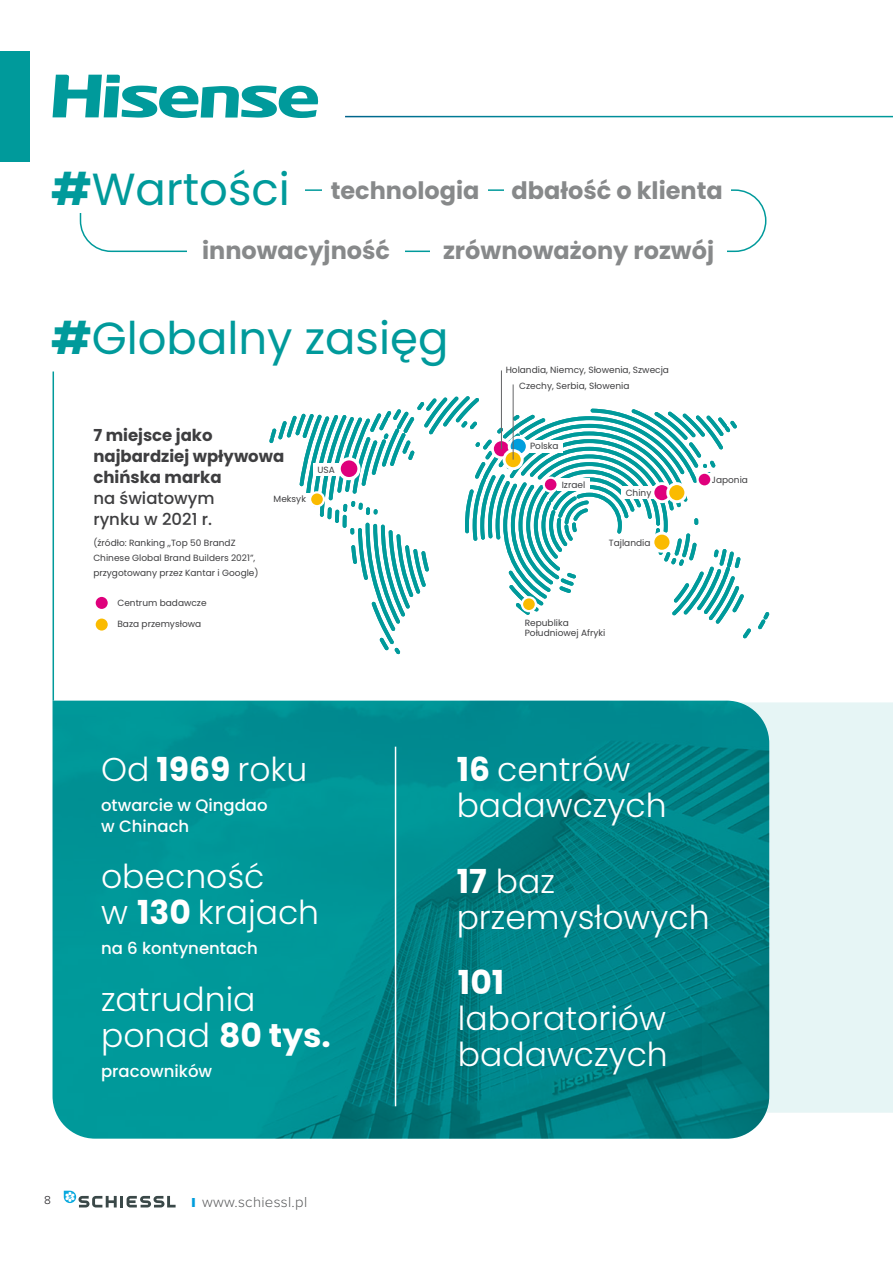
<style>
.page{position:relative;width:893px;height:1263px;background:#fff}
.page>*{position:absolute;margin:0;border:0;box-sizing:border-box;transform-origin:0 0}
.t1{font:45px "Poppins";color:#009a9b}
.t2{font:300 33px/36px "Poppins";color:#fff}
.t3{font:700 33px "Poppins";color:#fff}
.t4{font:700 24px "Poppins";color:#87898a}
.t5{font:500 16.5px/21px "Poppins";color:#fff}
.t6{font:700 16.5px/21px "Poppins";color:#3e3e40}
.t7{font:500 16.5px/21px "Poppins";color:#3e3e40}
.t8{font:300 15px "Proxima Nova";letter-spacing:.02em;color:#595a5b}
.t9{font:300 12px "Proxima Nova";color:#1a181c}
.t10{font:9px/15px "Poppins";color:#3e3e40}
.s1{font-weight:700}
.s2{font-weight:900;font-size:13.5px;color:#009ddc}
</style>
<div class="page">
<div style="left:0;top:51px;width:30px;height:111px;background:#009a9b"></div>
<svg style="left:64px;top:1191px;width:112px;height:16px"></svg>
<svg style="left:269px;top:413px;width:500px;height:241px"></svg>
<svg style="left:385px;top:396px;width:313px;height:87px"></svg>
<img style="left:53px;top:701px;width:713px;height:438px">
<svg style="left:702px;top:702px;width:191px;height:411px;background:#96cbcd"></svg>
<svg style="left:53px;top:75px;width:266px;height:43px"></svg>
<hr style="left:395px;top:747px;width:1px;height:359px;background:#fff">
<svg style="left:339px;top:459px;width:20px;height:20px"></svg>
<div style="left:338px;top:457px;width:23px;height:23px;border:3px solid #fff;border-radius:50%"></div>
<div style="left:707px;top:473px;width:44px;height:12px;background:#fff"></div>
<svg style="left:697px;top:473px;width:14px;height:13px"></svg>
<div style="left:696px;top:471px;width:16px;height:17px;border:2px solid #fff;border-radius:50%"></div>
<svg style="left:544px;top:478px;width:14px;height:13px"></svg>
<div style="left:543px;top:476px;width:16px;height:17px;border:2px solid #fff;border-radius:50%"></div>
<div style="left:310px;top:492px;width:14px;height:14px;background:#fabb00;border-radius:50%"></div>
<div style="left:309px;top:491px;width:16px;height:16px;border:2px solid #fff;border-radius:50%"></div>
<svg style="left:95px;top:617px;width:14px;height:15px"></svg>
<div style="left:93px;top:616px;width:17px;height:17px;border:2px solid #fff;border-radius:50%"></div>
<div style="left:522px;top:597px;width:14px;height:14px;background:#fabb00;border-radius:50%"></div>
<div style="left:521px;top:596px;width:16px;height:16px;border:2px solid #fff;border-radius:50%"></div>
<hr style="left:53px;top:371px;width:1px;height:330px;background:#009a9b">
<div style="left:95px;top:596px;width:14px;height:14px;background:#df007c;border-radius:50%"></div>
<div style="left:93px;top:595px;width:17px;height:16px;border:2px solid #fff;border-radius:50%"></div>
<svg style="left:79px;top:189px;width:688px;height:64px"></svg>
<div style="left:322px;top:178px;width:166px;height:29px;background:#fff"></div>
<div style="left:187px;top:237px;width:218px;height:30px;background:#fff"></div>
<div style="left:504px;top:162px;width:226px;height:61px;background:#fff"></div>
<div style="left:430px;top:220px;width:297px;height:64px;background:#fff"></div>
<div style="left:51px;top:150px;width:253px;height:63px;background:#fff"></div>
<div style="left:269px;top:493px;width:42px;height:13px;background:#fff"></div>
<div style="left:313px;top:463px;width:27px;height:13px;background:#fff"></div>
<div style="left:557px;top:478px;width:33px;height:13px;background:#fff"></div>
<div style="left:523px;top:440px;width:40px;height:13px;background:#fff"></div>
<div style="left:621px;top:486px;width:35px;height:13px;background:#fff"></div>
<div style="left:605px;top:537px;width:55px;height:12px;background:#fff"></div>
<div style="left:492px;top:440px;width:18px;height:18px;background:#df007c;border-radius:50%"></div>
<div style="left:491px;top:438px;width:21px;height:21px;border:3px solid #fff;border-radius:50%"></div>
<svg style="left:509px;top:437px;width:18px;height:18px"></svg>
<div style="left:508px;top:436px;width:21px;height:21px;border:3px solid #fff;border-radius:50%"></div>
<div style="left:653px;top:484px;width:18px;height:18px;background:#df007c;border-radius:50%"></div>
<div style="left:651px;top:482px;width:21px;height:21px;border:3px solid #fff;border-radius:50%"></div>
<svg style="left:504px;top:451px;width:18px;height:18px"></svg>
<div style="left:503px;top:449px;width:21px;height:21px;border:3px solid #fff;border-radius:50%"></div>
<div style="left:668px;top:484px;width:18px;height:18px;background:#fabb00;border-radius:50%"></div>
<div style="left:666px;top:482px;width:21px;height:21px;border:3px solid #fff;border-radius:50%"></div>
<div style="left:653px;top:533px;width:18px;height:18px;background:#fabb00;border-radius:50%"></div>
<div style="left:651px;top:532px;width:21px;height:21px;border:3px solid #fff;border-radius:50%"></div>
<hr style="left:513px;top:384px;width:1px;height:76px;background:#656668">
<hr style="left:501px;top:370px;width:1px;height:79px;background:#656668">
<h1 class="t1" style="left:51px;top:163px;width:240px"><span class="s1">#</span>Wartości</h1>
<h3 class="t4" style="left:511px;top:177px;width:213px">dbałość o klienta</h3>
<h3 class="t4" style="left:443px;top:236px;width:273px">zrównoważony rozwój</h3>
<h3 class="t4" style="left:331px;top:177px;width:150px">technologia</h3>
<h3 class="t4" style="left:202px;top:236px;width:189px">innowacyjność</h3>
<h1 class="t1" style="left:51px;top:312px;width:399px"><span class="s1">#</span>Globalny zasięg</h1>
<h3 class="t6" style="left:93px;top:425px;width:192px">7 miejsce jako najbardziej wpływowa chińska marka</h3>
<h3 class="t7" style="left:93px;top:488px;width:123px">na światowym rynku w 2021 r.</h3>
<p class="t10" style="left:93px;top:535px;width:167px">(źródło: Ranking „Top 50 BrandZ<br>Chinese Global Brand Builders 2021”, przygotowany przez Kantar i Google)</p>
<p class="t10" style="left:117px;top:595px;width:91px">Centrum badawcze</p>
<p class="t10" style="left:117px;top:616px;width:85px">Baza przemysłowa</p>
<p class="t10" style="left:274px;top:492px;width:34px">Meksyk</p>
<p class="t10" style="left:317px;top:462px;width:19px">USA</p>
<p class="t10" style="left:519px;top:361px;width:151px;line-height:16.5px;text-indent:-14px">Holandia, Niemcy, Słowenia, Szwecja<br>Czechy, Serbia, Słowenia</p>
<p class="t10" style="left:530px;top:439px;width:30px">Polska</p>
<p class="t10" style="left:562px;top:477px;width:25px">Izrael</p>
<p class="t10" style="left:626px;top:485px;width:27px">Chiny</p>
<p class="t10" style="left:609px;top:536px;width:43px">Tajlandia</p>
<p class="t10" style="left:525px;top:617px;width:82px;line-height:10.5px">Republika<br>Południowej Afryki</p>
<p class="t10" style="left:711px;top:472px;width:38px">Japonia</p>
<h2 class="t2" style="left:101px;top:752px;width:208px">Od <span class="s1">1969</span> roku</h2>
<h3 class="t5" style="left:101px;top:795px;width:168px">otwarcie w Qingdao w Chinach</h3>
<h2 class="t2" style="left:101px;top:859px;width:219px">obecność<br>w <span class="s1">130</span> krajach</h2>
<h3 class="t5" style="left:101px;top:938px;width:158px">na 6 kontynentach</h3>
<h2 class="t2" style="left:101px;top:981px;width:231px">zatrudnia ponad <span class="s1">80 tys.</span></h2>
<h3 class="t5" style="left:101px;top:1061px;width:113px">pracowników</h3>
<h3 class="t9" style="left:44px;top:1195px;width:8px">8</h3>
<h3 class="t8" style="left:191px;top:1195px;width:117px"><span class="s2">I</span> www.schiessl.pl</h3>
<h2 class="t2" style="left:457px;top:752px;width:211px"><span class="s1">16</span> centrów badawczych</h2>
<h2 class="t2" style="left:457px;top:863px;width:254px"><span class="s1">17</span> baz przemysłowych</h2>
<h2 class="t3" style="left:458px;top:963px;width:48px">101</h2>
<h2 class="t2" style="left:458px;top:1001px;width:211px">laboratoriów badawczych</h2>
</div>
